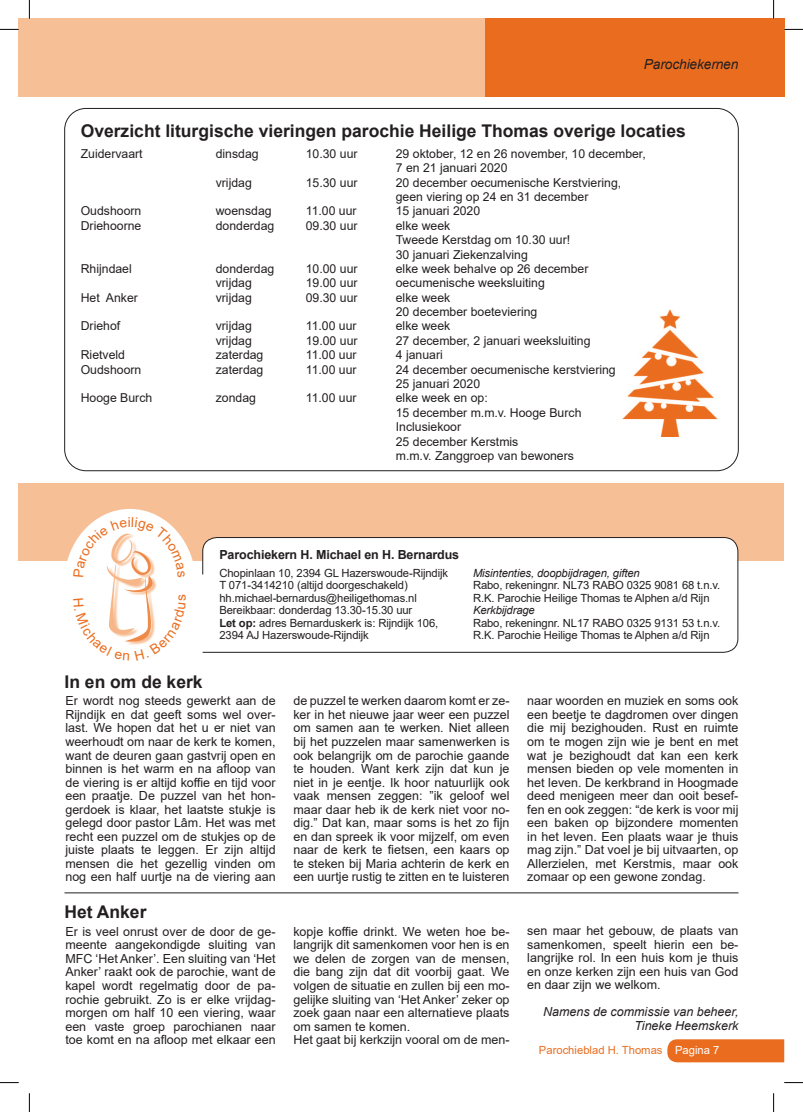
<style>
.page{position:relative;width:803px;height:1112px;background:#fff}
.page>*{position:absolute;margin:0;border:0;box-sizing:border-box;transform-origin:0 0}
.t1{font:700 17.5px "Arial";color:#231f20}
.t2{font:italic 13.75px "Arial";letter-spacing:-.01em;color:#231f20}
.t3{font:12.5px/13.5px "Arial";color:#231f20;text-align:justify}
.t4{font:italic 12.5px/13.5px "Arial";color:#231f20;text-align:right}
.t5{font:700 12.5px "Arial";letter-spacing:-.01em;color:#231f20}
.t6{font:12.25px/14.4px "Arial";color:#231f20}
.t7{font:11.25px/12.5px "Arial";letter-spacing:-.01em;color:#231f20}
.t8{font:italic 11.25px "Arial";letter-spacing:-.01em;color:#231f20}
.t9{font:11.25px "Arial";color:#ea6d1f}
.s1{font-weight:700}
.s2{color:#fff}
</style>
<div class="page">
<img style="left:622px;top:309px;width:96px;height:127px">
<div style="left:667px;top:1039px;width:117px;height:23px;background:#ea6d1f"></div>
<div style="left:19px;top:19px;width:473px;height:78px;background:#f7bf96"></div>
<div style="left:485px;top:19px;width:299px;height:78px;background:#ea6d1f"></div>
<div style="left:19px;top:483px;width:765px;height:77px;background:#f7bf96"></div>
<svg style="left:202px;top:537px;width:536px;height:115px"></svg>
<div style="left:64px;top:509px;width:132px;height:149px;background:#fff;border-radius:50%"></div>
<img style="left:111px;top:577px;width:45px;height:68px">
<hr style="left:65px;top:892px;width:673px;height:1px;background:#231f20">
<svg style="left:0;top:29px;width:19px;height:1px"></svg>
<svg style="left:784px;top:29px;width:19px;height:1px"></svg>
<svg style="left:0;top:1082px;width:19px;height:1px"></svg>
<svg style="left:784px;top:1082px;width:19px;height:1px"></svg>
<svg style="left:29px;top:0;width:1px;height:19px"></svg>
<svg style="left:29px;top:1093px;width:1px;height:18px"></svg>
<svg style="left:773px;top:0;width:1px;height:19px"></svg>
<svg style="left:773px;top:1093px;width:1px;height:18px"></svg>
<svg style="left:108px;top:597px;width:21px;height:48px"></svg>
<svg style="left:135px;top:594px;width:21px;height:51px"></svg>
<svg style="left:73px;top:517px;width:112px;height:60px"></svg>
<p class="t2" style="left:644px;top:55px;width:96px">Parochiekernen</p>
<h1 class="t1" style="left:81px;top:118px;width:606px">Overzicht liturgische vieringen parochie Heilige Thomas overige locaties</h1>
<p class="t6" style="left:81px;top:146px;width:63px">Zuidervaart</p>
<p class="t6" style="left:216px;top:146px;width:44px">dinsdag</p>
<p class="t6" style="left:306px;top:146px;width:53px">10.30 uur</p>
<p class="t6" style="left:396px;top:146px;width:251px">29 oktober, 12 en 26 november, 10 december,<br>7 en 21 januari 2020</p>
<p class="t6" style="left:216px;top:175px;width:38px">vrijdag</p>
<p class="t6" style="left:306px;top:175px;width:53px">15.30 uur</p>
<p class="t6" style="left:396px;top:175px;width:227px">20 december oecumenische Kerstviering, geen viering op 24 en 31 december</p>
<p class="t6" style="left:81px;top:204px;width:62px">Oudshoorn</p>
<p class="t6" style="left:216px;top:204px;width:57px">woensdag</p>
<p class="t6" style="left:306px;top:204px;width:52px">11.00 uur</p>
<p class="t6" style="left:396px;top:204px;width:86px">15 januari 2020</p>
<p class="t6" style="left:81px;top:218px;width:62px">Driehoorne</p>
<p class="t6" style="left:216px;top:218px;width:60px">donderdag</p>
<p class="t6" style="left:306px;top:218px;width:53px">09.30 uur</p>
<p class="t6" style="left:396px;top:218px;width:176px">elke week<br>Tweede Kerstdag om 10.30 uur!<br>30 januari Ziekenzalving</p>
<p class="t6" style="left:81px;top:261px;width:53px">Rhijndael</p>
<p class="t6" style="left:216px;top:261px;width:60px">donderdag</p>
<p class="t6" style="left:306px;top:261px;width:53px">10.00 uur</p>
<p class="t6" style="left:396px;top:261px;width:194px">elke week behalve op 26 december</p>
<p class="t6" style="left:216px;top:276px;width:38px">vrijdag</p>
<p class="t6" style="left:306px;top:276px;width:53px">19.00 uur</p>
<p class="t6" style="left:396px;top:276px;width:151px">oecumenische weeksluiting</p>
<p class="t6" style="left:81px;top:290px;width:59px">Het Anker</p>
<p class="t6" style="left:216px;top:290px;width:38px">vrijdag</p>
<p class="t6" style="left:306px;top:290px;width:53px">09.30 uur</p>
<p class="t6" style="left:396px;top:290px;width:143px">elke week<br>20 december boeteviering</p>
<p class="t6" style="left:81px;top:319px;width:41px">Driehof</p>
<p class="t6" style="left:216px;top:319px;width:38px">vrijdag</p>
<p class="t6" style="left:306px;top:319px;width:52px">11.00 uur</p>
<p class="t6" style="left:396px;top:319px;width:56px">elke week</p>
<p class="t6" style="left:216px;top:333px;width:38px">vrijdag</p>
<p class="t6" style="left:306px;top:333px;width:53px">19.00 uur</p>
<p class="t6" style="left:396px;top:333px;width:196px">27 december, 2 januari weeksluiting</p>
<p class="t6" style="left:81px;top:347px;width:46px">Rietveld</p>
<p class="t6" style="left:216px;top:347px;width:49px">zaterdag</p>
<p class="t6" style="left:306px;top:347px;width:52px">11.00 uur</p>
<p class="t6" style="left:396px;top:347px;width:48px">4 januari</p>
<p class="t6" style="left:81px;top:362px;width:62px">Oudshoorn</p>
<p class="t6" style="left:216px;top:362px;width:49px">zaterdag</p>
<p class="t6" style="left:306px;top:362px;width:52px">11.00 uur</p>
<p class="t6" style="left:396px;top:362px;width:221px">24 december oecumenische kerstviering<br>25 januari 2020</p>
<p class="t6" style="left:81px;top:391px;width:73px">Hooge Burch</p>
<p class="t6" style="left:216px;top:391px;width:42px">zondag</p>
<p class="t6" style="left:306px;top:391px;width:52px">11.00 uur</p>
<p class="t6" style="left:396px;top:391px;width:187px">elke week en op:<br>15 december m.m.v. Hooge Burch<br>Inclusiekoor<br>25 december Kerstmis<br>m.m.v. Zanggroep van bewoners</p>
<p class="t5" style="left:219px;top:545px;width:241px">Parochiekern H. Michael en H. Bernardus</p>
<h1 class="t1" style="left:65px;top:669px;width:140px">In en om de kerk</h1>
<p class="t7" style="left:219px;top:566px;width:230px">Chopinlaan 10, 2394 GL Hazerswoude-Rijndijk T 071-3414210 (altijd doorgeschakeld) hh.michael-bernardus@heiligethomas.nl Bereikbaar: donderdag 13.30-15.30 uur<br><span class="s1">Let op:</span> adres Bernarduskerk is: Rijndijk 106, 2394 AJ Hazerswoude-Rijndijk</p>
<p class="t8" style="left:473px;top:565px;width:168px">Misintenties, doopbijdragen, giften</p>
<p class="t7" style="left:473px;top:578px;width:249px">Rabo, rekeningnr. NL73 RABO 0325 9081 68 t.n.v.<br>R.K. Parochie Heilige Thomas te Alphen a/d Rijn</p>
<p class="t8" style="left:473px;top:602px;width:63px">Kerkbijdrage</p>
<p class="t7" style="left:473px;top:616px;width:249px">Rabo, rekeningnr. NL17 RABO 0325 9131 53 t.n.v.<br>R.K. Parochie Heilige Thomas te Alphen a/d Rijn</p>
<p class="t3" style="left:65px;top:694px;width:212px">Er wordt nog steeds gewerkt aan de Rijndijk en dat geeft soms wel over&shy;last. We hopen dat het u er niet van weerhoudt om naar de kerk te komen, want de deuren gaan gastvrij open en binnen is het warm en na afloop van de viering is er altijd koffie en tijd voor een praatje. De puzzel van het hon&shy;gerdoek is klaar, het laatste stukje is gelegd door pastor Lâm. Het was met recht een puzzel om de stukjes op de juiste plaats te leggen. Er zijn altijd mensen die het gezellig vinden om nog een half uurtje na de viering aan</p>
<h1 class="t1" style="left:65px;top:899px;width:84px">Het Anker</h1>
<p class="t3" style="left:65px;top:924px;width:212px">Er is veel onrust over de door de ge&shy;meente aangekondigde sluiting van MFC ‘Het Anker’. Een sluiting van ‘Het Anker’ raakt ook de parochie, want de kapel wordt regelmatig door de pa&shy;rochie gebruikt. Zo is er elke vrijdag&shy;morgen om half 10 een viering, waar een vaste groep parochianen naar toe komt en na afloop met elkaar een</p>
<p class="t3" style="left:293px;top:694px;width:218px">de puzzel te werken daarom komt er ze&shy;ker in het nieuwe jaar weer een puzzel om samen aan te werken. Niet alleen bij het puzzelen maar samenwerken is ook belangrijk om de parochie gaande te houden. Want kerk zijn dat kun je niet in je eentje. Ik hoor natuurlijk ook vaak mensen zeggen: ”ik geloof wel maar daar heb ik de kerk niet voor no&shy;dig.” Dat kan, maar soms is het zo fijn en dan spreek ik voor mijzelf, om even naar de kerk te fietsen, een kaars op te steken bij Maria achterin de kerk en een uurtje rustig te zitten en te luisteren</p>
<p class="t3" style="left:293px;top:924px;width:218px;text-align:left">kopje koffie drinkt. We weten hoe be&shy;langrijk dit samenkomen voor hen is en we delen de zorgen van de mensen, die bang zijn dat dit voorbij gaat. We volgen de situatie en zullen bij een mo&shy;gelijke sluiting van ‘Het Anker’ zeker op zoek gaan naar een alternatieve plaats om samen te komen.<br>Het gaat bij kerkzijn vooral om de men-</p>
<p class="t3" style="left:527px;top:694px;width:213px">naar woorden en muziek en soms ook een beetje te dagdromen over dingen die mij bezighouden. Rust en ruimte om te mogen zijn wie je bent en met wat je bezighoudt dat kan een kerk mensen bieden op vele momenten in het leven. De kerkbrand in Hoogmade deed menigeen meer dan ooit besef&shy;fen en ook zeggen: “de kerk is voor mij een baken op bijzondere momenten in het leven. Een plaats waar je thuis mag zijn.” Dat voel je bij uitvaarten, op Allerzielen, met Kerstmis, maar ook zomaar op een gewone zondag.</p>
<p class="t3" style="left:527px;top:923px;width:213px">sen maar het gebouw, de plaats van samenkomen, speelt hierin een be&shy;langrijke rol. In een huis kom je thuis en onze kerken zijn een huis van God en daar zijn we welkom.</p>
<p class="t4" style="left:543px;top:1004px;width:197px">Namens de commissie van beheer,<br>Tineke Heemskerk</p>
<p class="t9" style="left:539px;top:1042px;width:182px">Parochieblad H. Thomas <span class="s2">Pagina 7</span></p>
</div>
